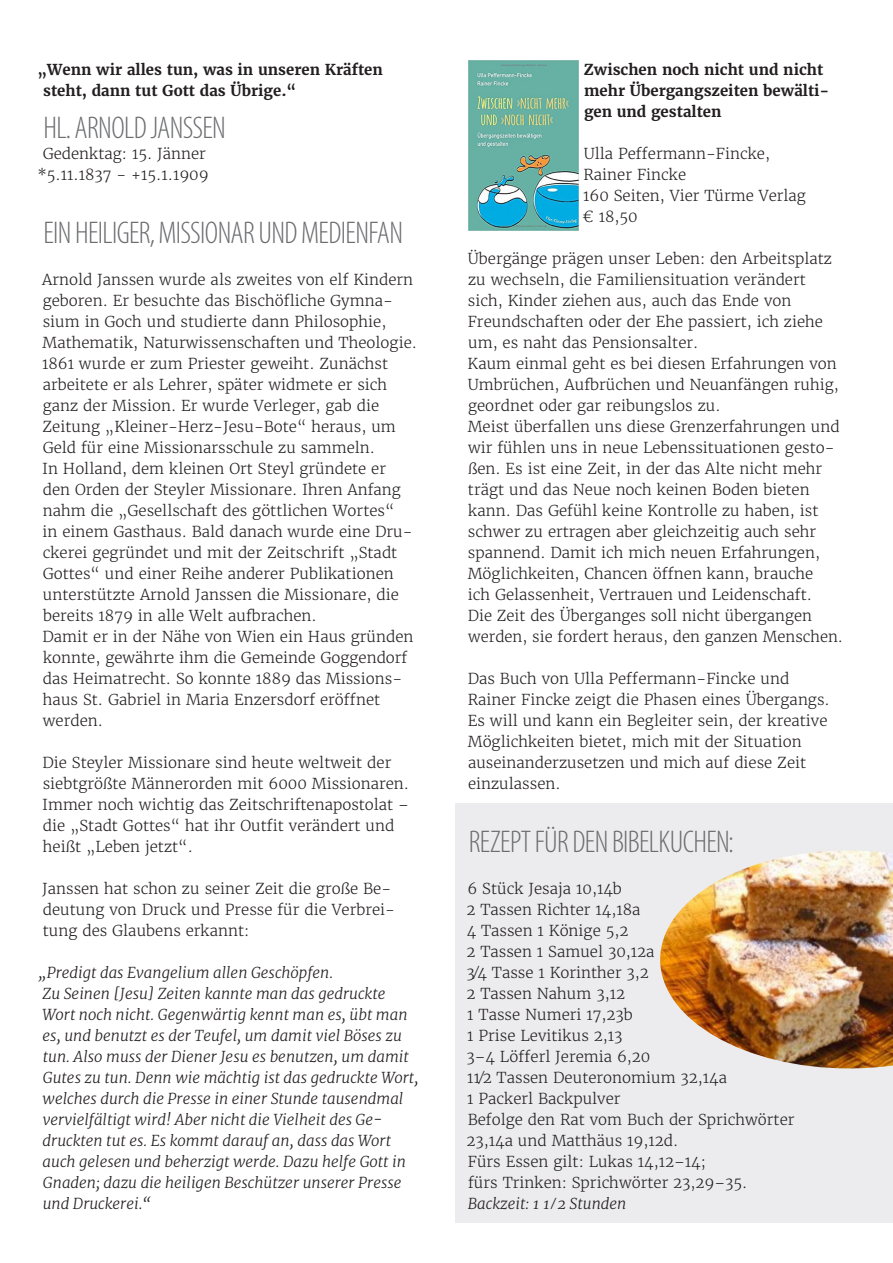
<style>
.page{position:relative;width:893px;height:1263px;background:#fff}
.page>*{position:absolute;margin:0;border:0;box-sizing:border-box;transform-origin:0 0}
.t1{font:300 condensed 31.5px "Myriad Pro";letter-spacing:-.02em;color:#6c6d70}
.t2{font:300 15px/21px "Merriweather";color:#231f20}
.t3{font:italic 300 15px/21px "Merriweather";color:#231f20}
.t4{font:700 15px/21px "Merriweather";color:#231f20}
</style>
<div class="page">
<div style="left:455px;top:803px;width:438px;height:419px;background:#ececee"></div>
<img style="left:468px;top:61px;width:111px;height:170px">
<img style="left:660px;top:850px;width:233px;height:218px">
<p class="t4" style="left:43px;top:59px;width:341px;text-indent:-6px">„Wenn wir alles tun, was in unseren Kräften steht, dann tut Gott das Übrige.“</p>
<h1 class="t1" style="left:43px;top:109px;width:184px">HL. ARNOLD JANSSEN</h1>
<p class="t2" style="left:37px;top:143px;width:173px;text-align:center">Gedenktag: 15. Jänner *5.11.1837 - +15.1.1909</p>
<h1 class="t1" style="left:43px;top:214px;width:361px">EIN HEILIGER, MISSIONAR UND MEDIENFAN</h1>
<p class="t2" style="left:42px;top:269px;width:376px">Arnold Janssen wurde als zweites von elf Kindern geboren. Er besuchte das Bischöfliche Gymna&shy;sium in Goch und studierte dann Philosophie, Mathematik, Naturwissenschaften und Theologie.<br>1861 wurde er zum Priester geweiht. Zunächst arbeitete er als Lehrer, später widmete er sich ganz der Mission. Er wurde Verleger, gab die Zeitung „Kleiner-Herz-Jesu-Bote“ heraus, um Geld für eine Missionarsschule zu sammeln.<br>In Holland, dem kleinen Ort Steyl gründete er den Orden der Steyler Missionare. Ihren Anfang nahm die „Gesellschaft des göttlichen Wortes“<br>in einem Gasthaus. Bald danach wurde eine Dru&shy;ckerei gegründet und mit der Zeitschrift „Stadt Gottes“ und einer Reihe anderer Publikationen unterstützte Arnold Janssen die Missionare, die bereits 1879 in alle Welt aufbrachen.<br>Damit er in der Nähe von Wien ein Haus gründen konnte, gewährte ihm die Gemeinde Goggendorf das Heimatrecht. So konnte 1889 das Missions&shy;haus St. Gabriel in Maria Enzersdorf eröffnet werden.</p>
<p class="t2" style="left:42px;top:752px;width:368px">Die Steyler Missionare sind heute weltweit der siebtgrößte Männerorden mit 6000 Missionaren.<br>Immer noch wichtig das Zeitschriftenapostolat – die „Stadt Gottes“ hat ihr Outfit verändert und heißt „Leben jetzt“.</p>
<p class="t2" style="left:42px;top:878px;width:354px">Janssen hat schon zu seiner Zeit die große Be&shy;deutung von Druck und Presse für die Verbrei&shy;tung des Glaubens erkannt:</p>
<p class="t3" style="left:38px;top:962px;width:382px">„Predigt das Evangelium allen Geschöpfen.<br>Zu Seinen [Jesu] Zeiten kannte man das gedruckte<br>Wort noch nicht. Gegenwärtig kennt man es, übt man es, und benutzt es der Teufel, um damit viel Böses zu tun. Also muss der Diener Jesu es benutzen, um damit Gutes zu tun. Denn wie mächtig ist das gedruckte Wort, welches durch die Presse in einer Stunde tausendmal vervielfältigt wird! Aber nicht die Vielheit des Ge&shy;druckten tut es. Es kommt darauf an, dass das Wort auch gelesen und beherzigt werde. Dazu helfe Gott in Gnaden; dazu die heiligen Beschützer unserer Presse und Druckerei.“</p>
<p class="t4" style="left:584px;top:59px;width:247px">Zwischen noch nicht und nicht mehr Übergangszeiten bewälti&shy;gen und gestalten</p>
<p class="t2" style="left:582px;top:143px;width:225px">Ulla Peffermann-Fincke,<br>Rainer Fincke<br>160 Seiten, Vier Türme Verlag € 18,50</p>
<p class="t2" style="left:468px;top:248px;width:377px">Übergänge prägen unser Leben: den Arbeitsplatz zu wechseln, die Familiensituation verändert sich, Kinder ziehen aus, auch das Ende von Freundschaften oder der Ehe passiert, ich ziehe um, es naht das Pensionsalter.<br>Kaum einmal geht es bei diesen Erfahrungen von Umbrüchen, Aufbrüchen und Neuanfängen ruhig, geordnet oder gar reibungslos zu.<br>Meist überfallen uns diese Grenzerfahrungen und wir fühlen uns in neue Lebenssituationen gesto&shy;ßen. Es ist eine Zeit, in der das Alte nicht mehr trägt und das Neue noch keinen Boden bieten kann. Das Gefühl keine Kontrolle zu haben, ist schwer zu ertragen aber gleichzeitig auch sehr spannend. Damit ich mich neuen Erfahrungen, Möglichkeiten, Chancen öffnen kann, brauche<br>ich Gelassenheit, Vertrauen und Leidenschaft.<br>Die Zeit des Überganges soll nicht übergangen werden, sie fordert heraus, den ganzen Menschen.</p>
<p class="t2" style="left:468px;top:668px;width:363px">Das Buch von Ulla Peffermann-Fincke und Rainer Fincke zeigt die Phasen eines Übergangs.<br>Es will und kann ein Begleiter sein, der kreative Möglichkeiten bietet, mich mit der Situation auseinanderzusetzen und mich auf diese Zeit einzulassen.</p>
<h1 class="t1" style="left:469px;top:823px;width:267px">REZEPT FÜR DEN BIBELKUCHEN:</h1>
<p class="t2" style="left:466px;top:878px;width:330px">6 Stück Jesaja 10,14b<br>2 Tassen Richter 14,18a<br>4 Tassen 1 Könige 5,2<br>2 Tassen 1 Samuel 30,12a<br>3⁄4 Tasse 1 Korinther 3,2<br>2 Tassen Nahum 3,12<br>1 Tasse Numeri 17,23b<br>1 Prise Levitikus 2,13<br>3–4 Löfferl Jeremia 6,20<br>11⁄2 Tassen Deuteronomium 32,14a<br>1 Packerl Backpulver<br>Befolge den Rat vom Buch der Sprichwörter<br>23,14a und Matthäus 19,12d.<br>Fürs Essen gilt: Lukas 14,12–14;<br>fürs Trinken: Sprichwörter 23,29–35.</p>
<p class="t3" style="left:468px;top:1193px;width:160px">Backzeit: 1 1⁄2 Stunden</p>
</div>
